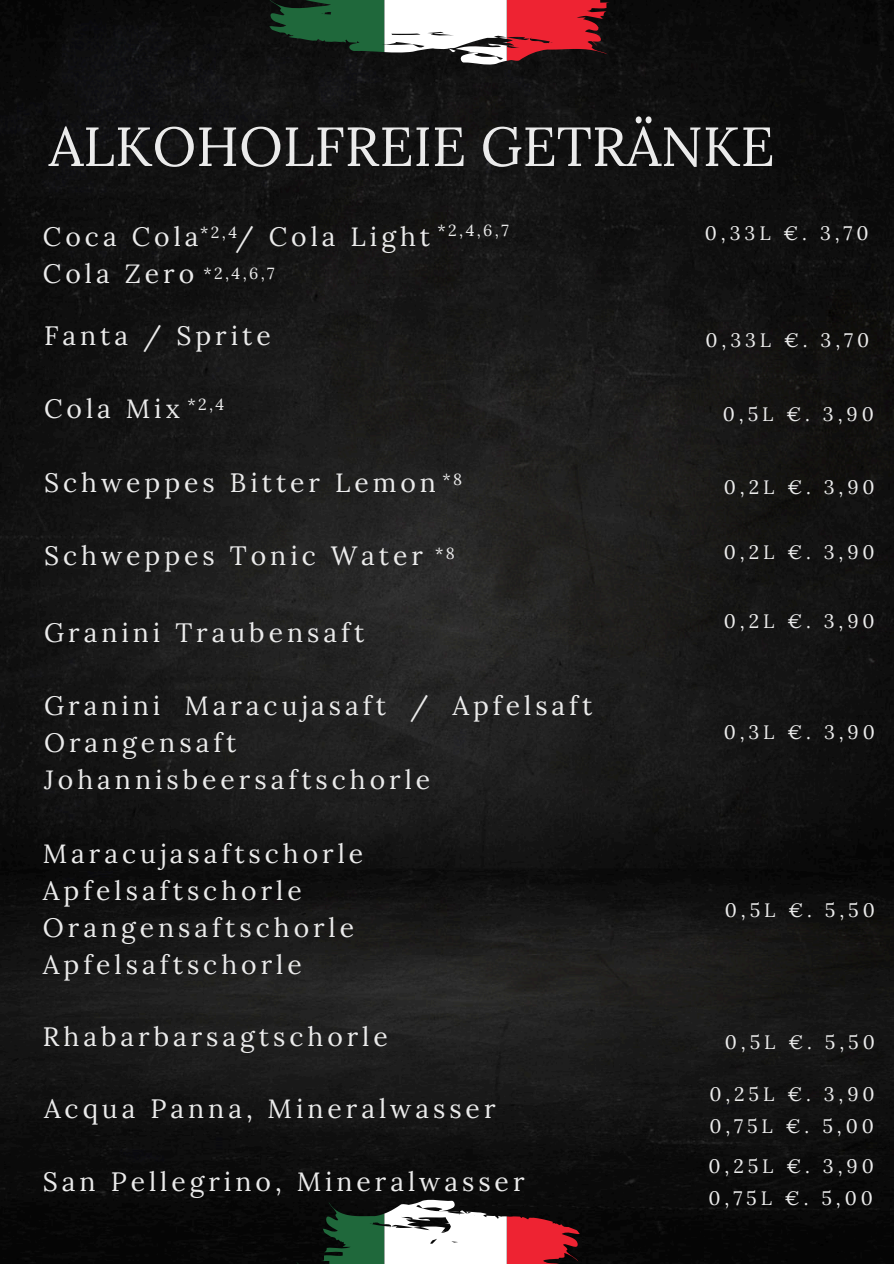
<style>
.page{position:relative;width:894px;height:1264px;background:#fff}
.page>*{position:absolute;margin:0;border:0;box-sizing:border-box;transform-origin:0 0}
.t1{font:55.05px "Lora";color:#ebebeb}
.t2{font:26.55px/37px "Lora";letter-spacing:.15em;color:#ebebeb}
.t3{font:19.5px/31.8px "Lora";letter-spacing:.2em;color:#ebebeb}
.t4{font:16.05px "Lora";color:#ebebeb}
</style>
<div class="page">
<img style="left:0;top:0;width:893px;height:1263px">
<svg style="left:268px;top:0;width:356px;height:65px"></svg>
<svg style="left:268px;top:1198px;width:356px;height:65px"></svg>
<h1 class="t1" style="left:49px;top:105px;width:727px">ALKOHOLFREIE GETRÄNKE</h1>
<p class="t4" style="left:200px;top:220px;width:38px">*2,4</p>
<p class="t4" style="left:437px;top:218px;width:73px">*2,4,6,7</p>
<p class="t4" style="left:203px;top:261px;width:73px">*2,4,6,7</p>
<p class="t2" style="left:43px;top:216px;width:157px">Coca Cola</p>
<p class="t2" style="left:235px;top:216px;width:196px">/ Cola Light</p>
<p class="t2" style="left:43px;top:254px;width:153px">Cola Zero</p>
<p class="t2" style="left:44px;top:315px;width:228px">Fanta / Sprite</p>
<p class="t2" style="left:44px;top:388px;width:137px">Cola Mix</p>
<p class="t4" style="left:187px;top:392px;width:38px">*2,4</p>
<p class="t2" style="left:44px;top:462px;width:393px">Schweppes Bitter Lemon</p>
<p class="t4" style="left:442px;top:467px;width:21px">*8</p>
<p class="t2" style="left:44px;top:535px;width:380px">Schweppes Tonic Water</p>
<p class="t4" style="left:435px;top:541px;width:21px">*8</p>
<p class="t2" style="left:44px;top:612px;width:321px">Granini Traubensaft</p>
<p class="t2" style="left:44px;top:685px;width:549px">Granini Maracujasaft / Apfelsaft<br>Orangensaft<br>Johannisbeersaftschorle</p>
<p class="t2" style="left:43px;top:833px;width:322px">Maracujasaftschorle<br>Apfelsaftschorle<br>Orangensaftschorle<br>Apfelsaftschorle</p>
<p class="t2" style="left:43px;top:1016px;width:346px">Rhabarbarsagtschorle</p>
<p class="t2" style="left:44px;top:1088px;width:453px">Acqua Panna, Mineralwasser</p>
<p class="t2" style="left:43px;top:1160px;width:483px">San Pellegrino, Mineralwasser</p>
<p class="t3" style="left:704px;top:216px;width:165px">0,33L €. 3,70</p>
<p class="t3" style="left:705px;top:323px;width:165px">0,33L €. 3,70</p>
<p class="t3" style="left:722px;top:397px;width:152px">0,5L €. 3,90</p>
<p class="t3" style="left:723px;top:470px;width:152px">0,2L €. 3,90</p>
<p class="t3" style="left:723px;top:534px;width:152px">0,2L €. 3,90</p>
<p class="t3" style="left:723px;top:604px;width:152px">0,2L €. 3,90</p>
<p class="t3" style="left:723px;top:715px;width:153px">0,3L €. 3,90</p>
<p class="t3" style="left:724px;top:892px;width:151px">0,5L €. 5,50</p>
<p class="t3" style="left:724px;top:1024px;width:151px">0,5L €. 5,50</p>
<p class="t3" style="left:709px;top:1076px;width:167px">0,25L €. 3,90<br>0,75L €. 5,00</p>
<p class="t3" style="left:708px;top:1148px;width:167px">0,25L €. 3,90<br>0,75L €. 5,00</p>
</div>
